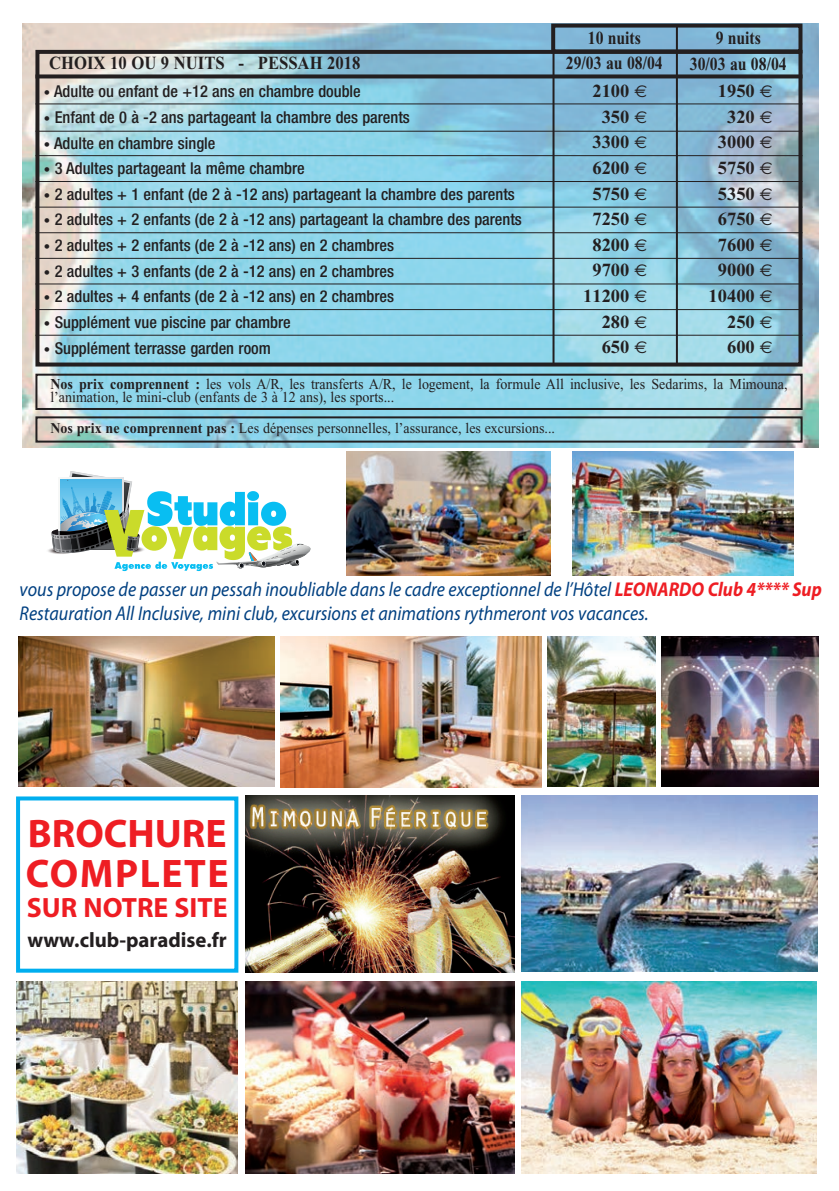
<style>
.page{position:relative;width:839px;height:1191px;background:#fff}
.page>*{position:absolute;margin:0;border:0;box-sizing:border-box;transform-origin:0 0}
.t1{font:700 40px/40px "Myriad";letter-spacing:.01em;color:#ee1d23}
.t2{font:700 28px "Myriad";color:#ee1d23}
.t3{font:700 21px "Myriad";color:#231f20}
.t4{font:italic 20px/24px "Myriad Pro";color:#014081;scale:.9 1}
.t5{font:700 18.4px/25.6px "Times New Roman";color:#231f20;text-align:right}
.t6{font:700 18.4px "Times New Roman";color:#231f20;scale:.85 1}
.t7{font:700 18.4px "Times New Roman";color:#231f20;scale:.9 1}
.t8{font:500 condensed 16.4px "Helvetica Neue";color:#231f20}
.t9{font:15.2px/13.8px "Times New Roman";color:#231f20;scale:.93 1}
.t10{font:14.8px "Times New Roman";color:#231f20;scale:.94 1}
.s1{font-size:12.8px}
.s2{font-family:"Euro Sans";font-weight:400;font-size:17px}
.s3{font-weight:700}
.s4{font-weight:700;color:#ee1d23}
</style>
<div class="page">
<img style="left:23px;top:24px;width:795px;height:423px">
<img style="left:245px;top:795px;width:269px;height:177px">
<div style="left:16px;top:796px;width:222px;height:177px;border:4px solid #00aeef"></div>
<img style="left:245px;top:981px;width:269px;height:193px">
<img style="left:521px;top:795px;width:296px;height:177px">
<img style="left:521px;top:981px;width:294px;height:193px">
<svg style="left:45px;top:546px;width:30px;height:8px"></svg>
<svg style="left:51px;top:471px;width:259px;height:100px"></svg>
<img style="left:18px;top:636px;width:256px;height:151px">
<img style="left:281px;top:636px;width:260px;height:151px">
<img style="left:661px;top:636px;width:157px;height:151px">
<img style="left:547px;top:636px;width:108px;height:151px">
<img style="left:17px;top:981px;width:221px;height:193px">
<div style="left:551px;top:24px;width:251px;height:29px;border:4px solid #231f20"></div>
<div style="left:35px;top:50px;width:767px;height:317px;border:4px solid #231f20"></div>
<div style="left:35px;top:374px;width:767px;height:36px;border:2px solid #231f20"></div>
<div style="left:35px;top:416px;width:767px;height:27px;border:2px solid #231f20"></div>
<svg style="left:35px;top:74px;width:767px;height:4px;background:#303235"></svg>
<hr style="left:552px;top:51px;width:2px;height:314px;background:#231f20">
<hr style="left:675px;top:26px;width:2px;height:339px;background:#231f20">
<hr style="left:35px;top:103px;width:767px;height:1px;background:#231f20">
<hr style="left:35px;top:131px;width:767px;height:1px;background:#231f20">
<hr style="left:35px;top:155px;width:767px;height:1px;background:#231f20">
<hr style="left:35px;top:181px;width:767px;height:1px;background:#231f20">
<hr style="left:35px;top:207px;width:767px;height:1px;background:#231f20">
<hr style="left:35px;top:232px;width:767px;height:1px;background:#231f20">
<hr style="left:35px;top:258px;width:767px;height:1px;background:#231f20">
<hr style="left:35px;top:283px;width:767px;height:1px;background:#231f20">
<hr style="left:35px;top:309px;width:767px;height:1px;background:#231f20">
<hr style="left:35px;top:335px;width:767px;height:1px;background:#231f20">
<img style="left:346px;top:451px;width:204px;height:124px">
<img style="left:572px;top:451px;width:221px;height:124px">
<p class="t7" style="left:49px;top:57px;width:347px">CHOIX 10 OU 9 NUITS - PESSAH 2018</p>
<p class="t8" style="left:44px;top:86px;width:318px"><span class="s1">•</span> Adulte ou enfant de +12 ans en chambre double</p>
<p class="t8" style="left:44px;top:111px;width:367px"><span class="s1">•</span> Enfant de 0 à -2 ans partageant la chambre des parents</p>
<p class="t8" style="left:44px;top:137px;width:173px"><span class="s1">•</span> Adulte en chambre single</p>
<p class="t8" style="left:44px;top:163px;width:262px"><span class="s1">•</span> 3 Adultes partageant la même chambre</p>
<p class="t8" style="left:44px;top:188px;width:472px"><span class="s1">•</span> 2 adultes + 1 enfant (de 2 à -12 ans) partageant la chambre des parents</p>
<p class="t8" style="left:44px;top:214px;width:479px"><span class="s1">•</span> 2 adultes + 2 enfants (de 2 à -12 ans) partageant la chambre des parents</p>
<p class="t8" style="left:44px;top:239px;width:351px"><span class="s1">•</span> 2 adultes + 2 enfants (de 2 à -12 ans) en 2 chambres</p>
<p class="t8" style="left:44px;top:265px;width:351px"><span class="s1">•</span> 2 adultes + 3 enfants (de 2 à -12 ans) en 2 chambres</p>
<p class="t8" style="left:44px;top:291px;width:351px"><span class="s1">•</span> 2 adultes + 4 enfants (de 2 à -12 ans) en 2 chambres</p>
<p class="t8" style="left:44px;top:316px;width:248px"><span class="s1">•</span> Supplément vue piscine par chambre</p>
<p class="t8" style="left:44px;top:342px;width:228px"><span class="s1">•</span> Supplément terrasse garden room</p>
<p class="t6" style="left:587px;top:32px;width:64px">10 nuits</p>
<p class="t6" style="left:715px;top:32px;width:55px">9 nuits</p>
<p class="t6" style="left:565px;top:57px;width:115px">29/03 au 08/04</p>
<p class="t5" style="left:583px;top:80px;width:66px">2100 <span class="s2">€<br></span>350 <span class="s2">€<br></span>3300 <span class="s2">€<br></span>6200 <span class="s2">€<br></span>5750 <span class="s2">€<br></span>7250 <span class="s2">€<br></span>8200 <span class="s2">€<br></span>9700 <span class="s2">€<br></span>11200 <span class="s2">€<br></span>280 <span class="s2">€<br></span>650 <span class="s2">€</span></p>
<p class="t6" style="left:689px;top:58px;width:115px">30/03 au 08/04</p>
<p class="t5" style="left:708px;top:80px;width:66px">1950 <span class="s2">€<br></span>320 <span class="s2">€<br></span>3000 <span class="s2">€<br></span>5750 <span class="s2">€<br></span>5350 <span class="s2">€<br></span>6750 <span class="s2">€<br></span>7600 <span class="s2">€<br></span>9000 <span class="s2">€<br></span>10400 <span class="s2">€<br></span>250 <span class="s2">€<br></span>600 <span class="s2">€</span></p>
<p class="t9" style="left:50px;top:378px;width:794px"><span class="s3">Nos prix comprennent :</span> les vols A/R, les transferts A/R, le logement, la formule All inclusive, les Sedarims, la Mimouna, l’animation, le mini-club (enfants de 3 à 12 ans), les sports...</p>
<p class="t10" style="left:50px;top:423px;width:538px"><span class="s3">Nos prix ne comprennent pas :</span> Les dépenses personnelles, l’assurance, les excursions...</p>
<p class="t4" style="left:20px;top:579px;width:892px">vous propose de passer un pessah inoubliable dans le cadre exceptionnel de l’Hôtel <span class="s4">LEONARDO Club 4**** Sup<br></span>Restauration All Inclusive, mini club, excursions et animations rythmeront vos vacances.</p>
<h1 class="t1" style="left:26px;top:817px;width:204px">BROCHURE<br>COMPLETE</h1>
<h2 class="t2" style="left:27px;top:897px;width:202px">SUR NOTRE SITE</h2>
<p class="t3" style="left:28px;top:932px;width:200px">www.club-paradise.fr</p>
</div>
